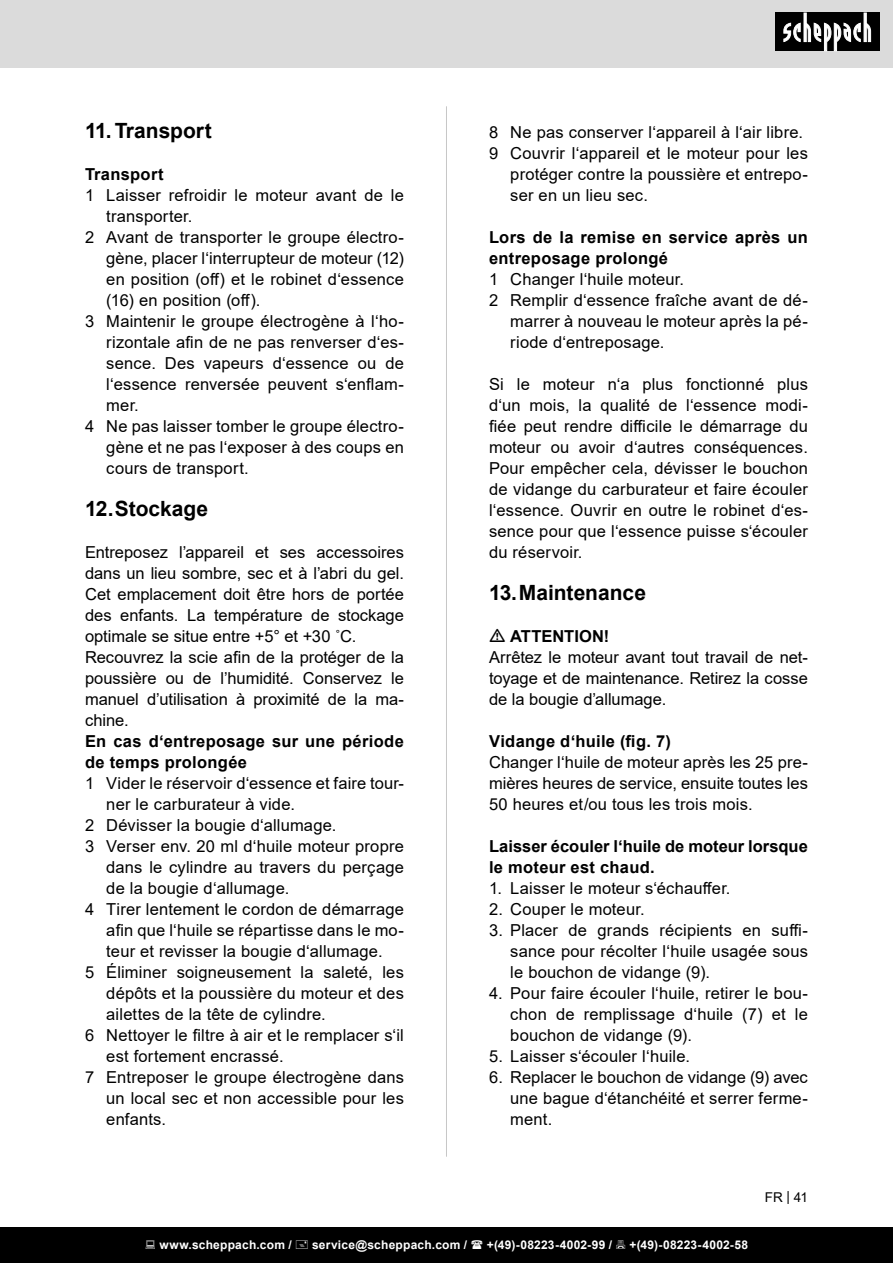
<style>
.page{position:relative;width:893px;height:1263px;background:#fff}
.page>*{position:absolute;margin:0;border:0;box-sizing:border-box;transform-origin:0 0}
.t1{font:700 21px "Arial";color:#000}
.t2{font:16.5px/21px "Arial";letter-spacing:.01em;color:#000;text-align:justify}
.t3{font:700 16.5px/21px "Arial";letter-spacing:.015em;color:#000}
.t4{font:13.5px "Arial";color:#000}
.t5{font:700 12px "Arial";letter-spacing:.02em;color:#fff}
</style>
<div class="page">
<div style="left:0;top:0;width:893px;height:67px;background:#dbdbdb"></div>
<div style="left:0;top:1227px;width:893px;height:36px;background:#000"></div>
<div style="left:775px;top:13px;width:105px;height:38px;background:#000"></div>
<svg style="left:783px;top:13px;width:88px;height:38px"></svg>
<hr style="left:446px;top:106px;width:1px;height:1051px;background:#c7c7c7">
<p class="t1" style="left:85px;top:116px;width:128px">11.Transport</p>
<p class="t3" style="left:85px;top:164px;width:80px">Transport</p>
<p class="t2" style="left:106px;top:185px;width:299px;text-indent:-21px">1 Laisser refroidir le moteur avant de le transporter.</p>
<p class="t2" style="left:106px;top:227px;width:299px;text-indent:-21px">2 Avant de transporter le groupe électro&shy;gène, placer l‘interrupteur de moteur (12) en position (off) et le robinet d‘essence (16) en position (off).</p>
<p class="t2" style="left:106px;top:311px;width:299px;text-indent:-21px">3 Maintenir le groupe électrogène à l‘ho&shy;rizontale afin de ne pas renverser d‘es&shy;sence. Des vapeurs d‘essence ou de l‘essence renversée peuvent s‘enflam&shy;mer.</p>
<p class="t2" style="left:106px;top:416px;width:299px;text-indent:-21px">4 Ne pas laisser tomber le groupe électro&shy;gène et ne pas l‘exposer à des coups en cours de transport.</p>
<p class="t1" style="left:85px;top:494px;width:124px">12.Stockage</p>
<p class="t2" style="left:85px;top:542px;width:320px">Entreposez l’appareil et ses accessoires dans un lieu sombre, sec et à l’abri du gel.<br>Cet emplacement doit être hors de portée des enfants. La température de stockage optimale se situe entre +5° et +30 ˚C.</p>
<p class="t2" style="left:85px;top:647px;width:320px">Recouvrez la scie afin de la protéger de la poussière ou de l’humidité. Conservez le manuel d’utilisation à proximité de la ma&shy;chine.</p>
<p class="t3" style="left:85px;top:731px;width:320px">En cas d‘entreposage sur une période de temps prolongée</p>
<p class="t2" style="left:106px;top:773px;width:299px;text-indent:-21px">1 Vider le réservoir d‘essence et faire tour&shy;ner le carburateur à vide.</p>
<p class="t2" style="left:85px;top:815px;width:253px">2 Dévisser la bougie d‘allumage.</p>
<p class="t2" style="left:106px;top:836px;width:299px;text-indent:-21px">3 Verser env. 20 ml d‘huile moteur propre dans le cylindre au travers du perçage de la bougie d‘allumage.</p>
<p class="t2" style="left:106px;top:899px;width:299px;text-indent:-21px">4 Tirer lentement le cordon de démarrage afin que l‘huile se répartisse dans le mo&shy;teur et revisser la bougie d‘allumage.</p>
<p class="t2" style="left:106px;top:962px;width:299px;text-indent:-21px">5 Éliminer soigneusement la saleté, les dépôts et la poussière du moteur et des ailettes de la tête de cylindre.</p>
<p class="t2" style="left:106px;top:1025px;width:299px;text-indent:-21px">6 Nettoyer le filtre à air et le remplacer s‘il est fortement encrassé.</p>
<p class="t2" style="left:106px;top:1067px;width:299px;text-indent:-21px">7 Entreposer le groupe électrogène dans un local sec et non accessible pour les enfants.</p>
<p class="t2" style="left:489px;top:122px;width:316px">8 Ne pas conserver l‘appareil à l‘air libre.</p>
<p class="t2" style="left:510px;top:143px;width:299px;text-indent:-21px">9 Couvrir l‘appareil et le moteur pour les protéger contre la poussière et entrepo&shy;ser en un lieu sec.</p>
<p class="t3" style="left:489px;top:227px;width:320px">Lors de la remise en service après un entreposage prolongé</p>
<p class="t2" style="left:489px;top:269px;width:197px">1 Changer l‘huile moteur.</p>
<p class="t2" style="left:510px;top:290px;width:299px;text-indent:-21px">2 Remplir d‘essence fraîche avant de dé&shy;marrer à nouveau le moteur après la pé&shy;riode d‘entreposage.</p>
<p class="t2" style="left:489px;top:374px;width:320px">Si le moteur n‘a plus fonctionné plus d‘un mois, la qualité de l‘essence modi&shy;fiée peut rendre difficile le démarrage du moteur ou avoir d‘autres conséquences.<br>Pour empêcher cela, dévisser le bouchon de vidange du carburateur et faire écouler l‘essence. Ouvrir en outre le robinet d‘es&shy;sence pour que l‘essence puisse s‘écouler du réservoir.</p>
<p class="t1" style="left:489px;top:578px;width:159px">13.Maintenance</p>
<p class="t3" style="left:510px;top:626px;width:101px">ATTENTION!</p>
<p class="t2" style="left:489px;top:647px;width:320px">Arrêtez le moteur avant tout travail de net&shy;toyage et de maintenance. Retirez la cosse de la bougie dʼallumage.</p>
<p class="t3" style="left:489px;top:731px;width:183px">Vidange d‘huile (fig. 7)</p>
<p class="t2" style="left:489px;top:752px;width:320px">Changer l‘huile de moteur après les 25 pre&shy;mières heures de service, ensuite toutes les 50 heures et/ou tous les trois mois.</p>
<p class="t3" style="left:489px;top:836px;width:320px">Laisser écouler l‘huile de moteur lorsque le moteur est chaud.</p>
<p class="t2" style="left:489px;top:878px;width:243px">1. Laisser le moteur s‘échauffer.</p>
<p class="t2" style="left:489px;top:899px;width:157px">2. Couper le moteur.</p>
<p class="t2" style="left:510px;top:920px;width:299px;text-indent:-21px">3. Placer de grands récipients en suffi&shy;sance pour récolter l‘huile usagée sous le bouchon de vidange (9).</p>
<p class="t2" style="left:510px;top:983px;width:299px;text-indent:-21px">4. Pour faire écouler l‘huile, retirer le bou&shy;chon de remplissage d‘huile (7) et le bouchon de vidange (9).</p>
<p class="t2" style="left:489px;top:1046px;width:203px">5. Laisser s‘écouler l‘huile.</p>
<p class="t2" style="left:510px;top:1067px;width:299px;text-indent:-21px">6. Replacer le bouchon de vidange (9) avec une bague d‘étanchéité et serrer ferme&shy;ment.</p>
<p class="t4" style="left:765px;top:1188px;width:45px">FR | 41</p>
<p class="t5" style="left:159px;top:1236px;width:134px">www.scheppach.com /</p>
<p class="t5" style="left:312px;top:1236px;width:157px">service@scheppach.com /</p>
<p class="t5" style="left:487px;top:1236px;width:127px">+(49)-08223-4002-99 /</p>
<p class="t5" style="left:629px;top:1236px;width:120px">+(49)-08223-4002-58</p>
</div>
